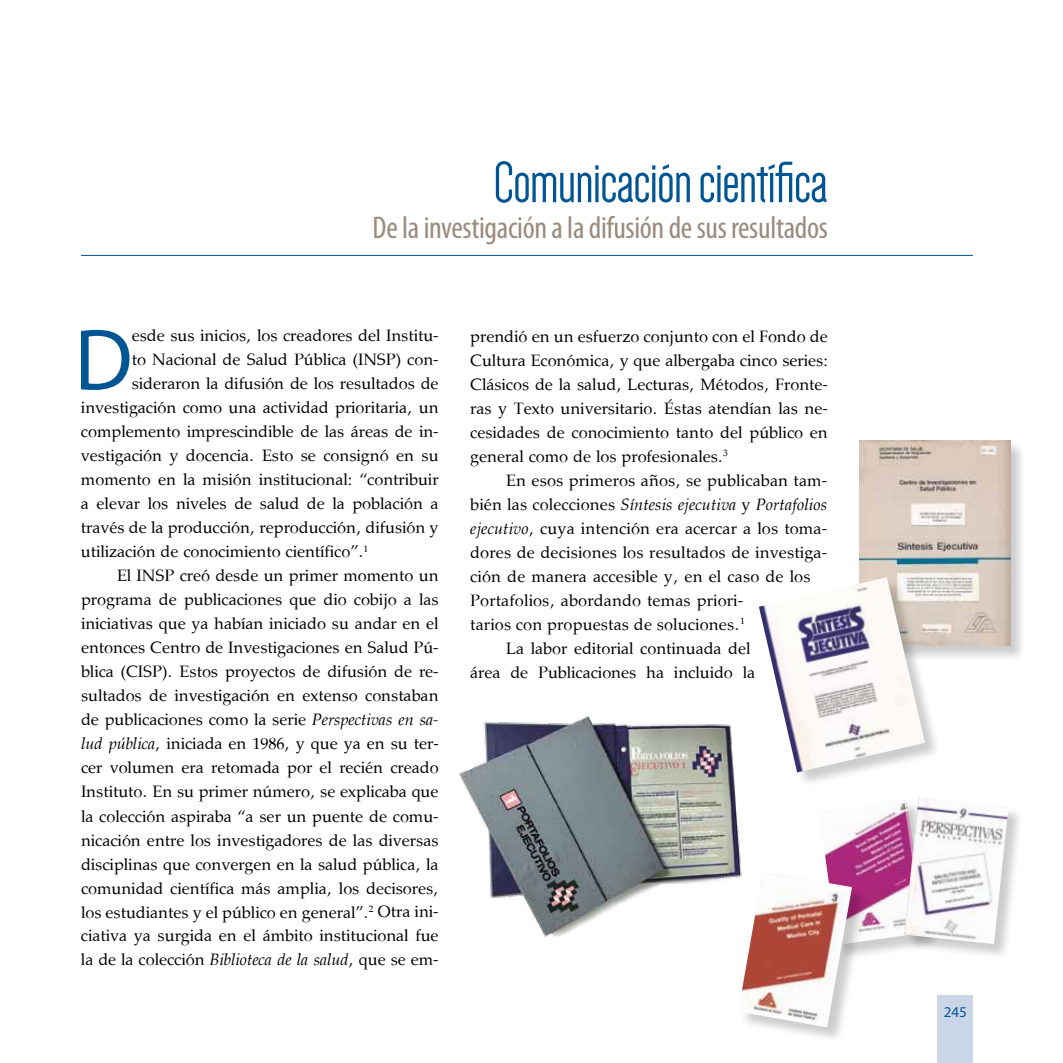
<style>
.page{position:relative;width:1063px;height:1063px;background:#fff}
.page>*{position:absolute;margin:0;border:0;box-sizing:border-box;transform-origin:0 0}
.t1{font:87.75px "Myriad Pro";color:#005695}
.t2{font:60px "Dense";letter-spacing:-.02em;color:#005695;scale:1.04 1}
.t3{font:condensed 31.5px "Myriad Pro";letter-spacing:-.01em;color:#9a8b7d}
.t4{font:16.5px/24px "Palisade";letter-spacing:-.01em;color:#000;text-align:justify}
.t5{font:italic 16.5px "Palisade";color:#000}
.t6{font:15px "Myriad Pro";color:#005695}
.s1{font-style:italic}
.s2{font-style:normal}
</style>
<div class="page">
<div style="left:938px;top:996px;width:35px;height:67px;background:#cbd5e8"></div>
<hr style="left:81px;top:255px;width:892px;height:1px;background:#005695">
<div style="left:860px;top:441px;width:166px;height:221px;background:#000;opacity:.2"></div>
<img style="left:860px;top:440px;width:150px;height:205px">
<div style="left:760px;top:579px;width:181px;height:210px;background:#000;opacity:.2"></div>
<img style="left:759px;top:577px;width:166px;height:195px">
<img style="left:458px;top:716px;width:284px;height:221px">
<div style="left:820px;top:800px;width:122px;height:161px;background:#000;opacity:.2"></div>
<img style="left:820px;top:800px;width:85px;height:145px">
<div style="left:905px;top:798px;width:120px;height:162px;background:#000;opacity:.2"></div>
<img style="left:904px;top:797px;width:104px;height:147px">
<div style="left:739px;top:873px;width:129px;height:171px;background:#000;opacity:.2"></div>
<img style="left:738px;top:871px;width:114px;height:156px">
<h2 class="t2" style="left:493px;top:153px;width:324px">Comunicación científica</h2>
<h3 class="t3" style="left:372px;top:209px;width:457px">De la investigación a la difusión de sus resultados</h3>
<h1 class="t1" style="left:74px;top:306px;width:60px">D</h1>
<p class="t4" style="left:132px;top:324px;width:308px">esde sus inicios, los creadores del Institu-</p>
<p class="t4" style="left:132px;top:348px;width:308px">to Nacional de Salud Pública (INSP) con-</p>
<p class="t4" style="left:132px;top:372px;width:308px">sideraron la difusión de los resultados de</p>
<p class="t4" style="left:81px;top:396px;width:359px">investigación como una actividad prioritaria, un</p>
<p class="t4" style="left:81px;top:420px;width:359px">complemento imprescindible de las áreas de in-</p>
<p class="t4" style="left:81px;top:444px;width:359px">vestigación y docencia. Esto se consignó en su</p>
<p class="t4" style="left:81px;top:468px;width:359px">momento en la misión institucional: “contribuir</p>
<p class="t4" style="left:81px;top:492px;width:359px">a elevar los niveles de salud de la población a</p>
<p class="t4" style="left:81px;top:516px;width:359px">través de la producción, reproducción, difusión y</p>
<p class="t4" style="left:81px;top:540px;width:289px">utilización de conocimiento científico”.<sup>1</sup></p>
<p class="t4" style="left:117px;top:564px;width:323px">El INSP creó desde un primer momento un</p>
<p class="t4" style="left:81px;top:588px;width:359px">programa de publicaciones que dio cobijo a las</p>
<p class="t4" style="left:81px;top:612px;width:359px">iniciativas que ya habían iniciado su andar en el</p>
<p class="t4" style="left:81px;top:636px;width:359px">entonces Centro de Investigaciones en Salud Pú-</p>
<p class="t4" style="left:81px;top:660px;width:359px">blica (CISP). Estos proyectos de difusión de re-</p>
<p class="t4" style="left:81px;top:684px;width:359px">sultados de investigación en extenso constaban</p>
<p class="t4" style="left:81px;top:708px;width:359px">de publicaciones como la serie <span class="s1">Perspectivas en sa-</span></p>
<p class="t4" style="left:81px;top:732px;width:359px"><span class="s1">lud pública</span>, iniciada en 1986, y que ya en su ter-</p>
<p class="t4" style="left:81px;top:756px;width:359px">cer volumen era retomada por el recién creado</p>
<p class="t4" style="left:81px;top:780px;width:359px">Instituto. En su primer número, se explicaba que</p>
<p class="t4" style="left:81px;top:804px;width:359px">la colección aspiraba “a ser un puente de comu-</p>
<p class="t4" style="left:81px;top:828px;width:359px">nicación entre los investigadores de las diversas</p>
<p class="t4" style="left:81px;top:852px;width:359px">disciplinas que convergen en la salud pública, la</p>
<p class="t4" style="left:81px;top:876px;width:359px">comunidad científica más amplia, los decisores,</p>
<p class="t4" style="left:81px;top:900px;width:359px">los estudiantes y el público en general”.<sup>2</sup> Otra ini-</p>
<p class="t4" style="left:81px;top:924px;width:359px">ciativa ya surgida en el ámbito institucional fue</p>
<p class="t4" style="left:81px;top:948px;width:359px">la de la colección <span class="s1">Biblioteca de la salud</span>, que se em-</p>
<p class="t4" style="left:470px;top:324px;width:359px">prendió en un esfuerzo conjunto con el Fondo de Cultura Económica, y que albergaba cinco series:<br>Clásicos de la salud, Lecturas, Métodos, Fronte&shy;ras y Texto universitario. Éstas atendían las ne&shy;cesidades de conocimiento tanto del público en general como de los profesionales.<sup>3</sup></p>
<p class="t4" style="left:506px;top:468px;width:323px">En esos primeros años, se publicaban tam-</p>
<p class="t5" style="left:470px;top:494px;width:359px"><span class="s2">bién las colecciones</span> Síntesis ejecutiva <span class="s2">y</span> Portafolios</p>
<p class="t4" style="left:470px;top:516px;width:358px"><span class="s1">ejecutivo</span>, cuya intención era acercar a los toma-</p>
<p class="t4" style="left:470px;top:540px;width:359px">dores de decisiones los resultados de investiga-</p>
<p class="t4" style="left:470px;top:564px;width:342px">ción de manera accesible y, en el caso de los</p>
<p class="t4" style="left:470px;top:588px;width:274px">Portafolios, abordando temas priori-</p>
<p class="t4" style="left:470px;top:612px;width:276px">tarios con propuestas de soluciones.<sup>1</sup></p>
<p class="t4" style="left:506px;top:636px;width:246px">La labor editorial continuada del</p>
<p class="t4" style="left:470px;top:660px;width:287px">área de Publicaciones ha incluido la</p>
<p class="t6" style="left:944px;top:1003px;width:25px">245</p>
</div>
